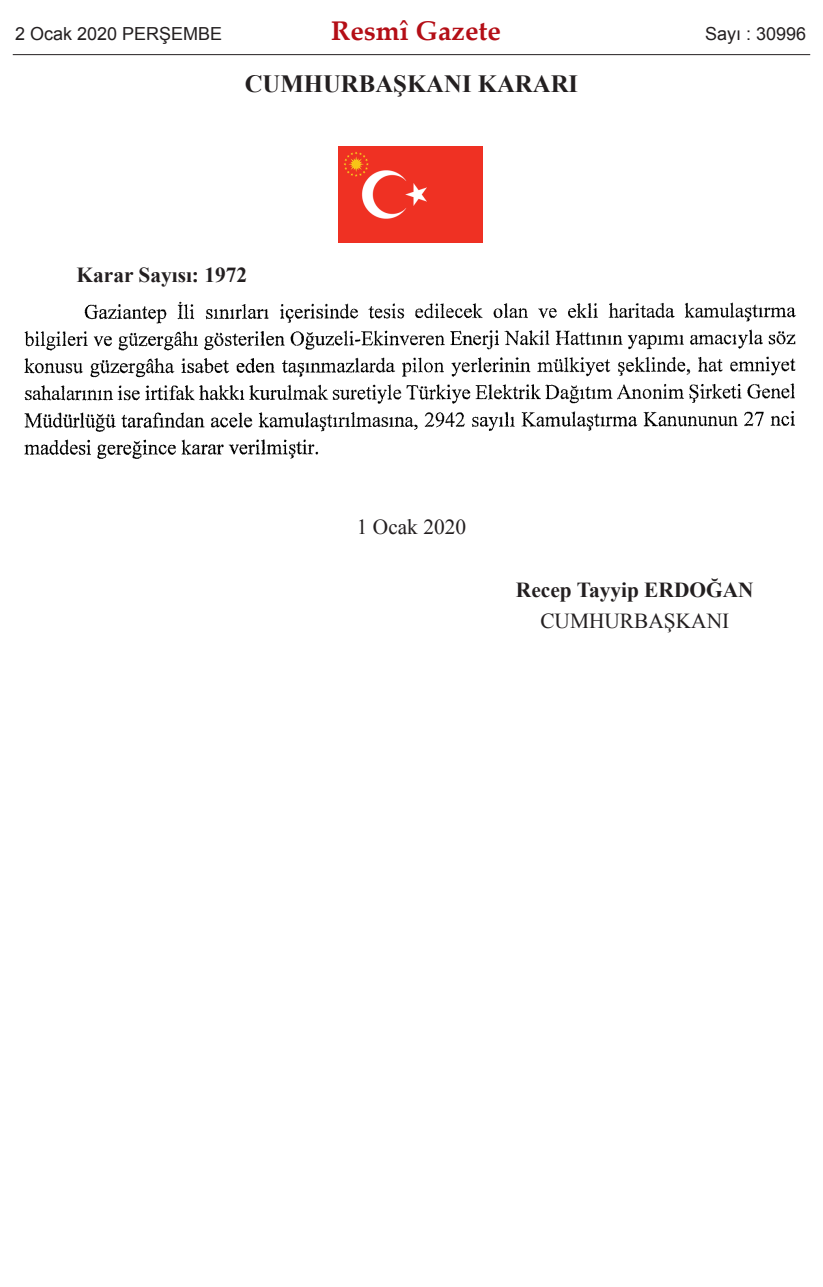
<style>
.page{position:relative;width:823px;height:1287px;background:#fff}
.page>*{position:absolute;margin:0;border:0;box-sizing:border-box;transform-origin:0 0}
.t1{font:700 27px "Palatino Linotype";color:#b40e16}
.t2{font:700 24.75px "Times New Roman";color:#231f20}
.t3{font:700 21.38px "Times New Roman";color:#231f20}
.t4{font:21.38px "Times New Roman";color:#231f20}
.t5{font:18px "Arial";color:#231f20}
</style>
<div class="page">
<img style="left:339px;top:147px;width:143px;height:95px">
<img style="left:24px;top:301px;width:772px;height:158px">
<hr style="left:13px;top:54px;width:797px;height:1px;background:#231f20">
<p class="t5" style="left:15px;top:24px;width:209px">2 Ocak 2020 PERŞEMBE</p>
<p class="t1" style="left:331px;top:20px;width:171px">Resmî Gazete</p>
<p class="t5" style="left:705px;top:24px;width:103px">Sayı : 30996</p>
<p class="t2" style="left:245px;top:70px;width:335px">CUMHURBAŞKANI KARARI</p>
<p class="t3" style="left:77px;top:263px;width:172px">Karar Sayısı: 1972</p>
<p class="t4" style="left:357px;top:515px;width:111px">1 Ocak 2020</p>
<p class="t3" style="left:516px;top:578px;width:239px">Recep Tayyip ERDOĞAN</p>
<p class="t4" style="left:540px;top:609px;width:190px">CUMHURBAŞKANI</p>
</div>
